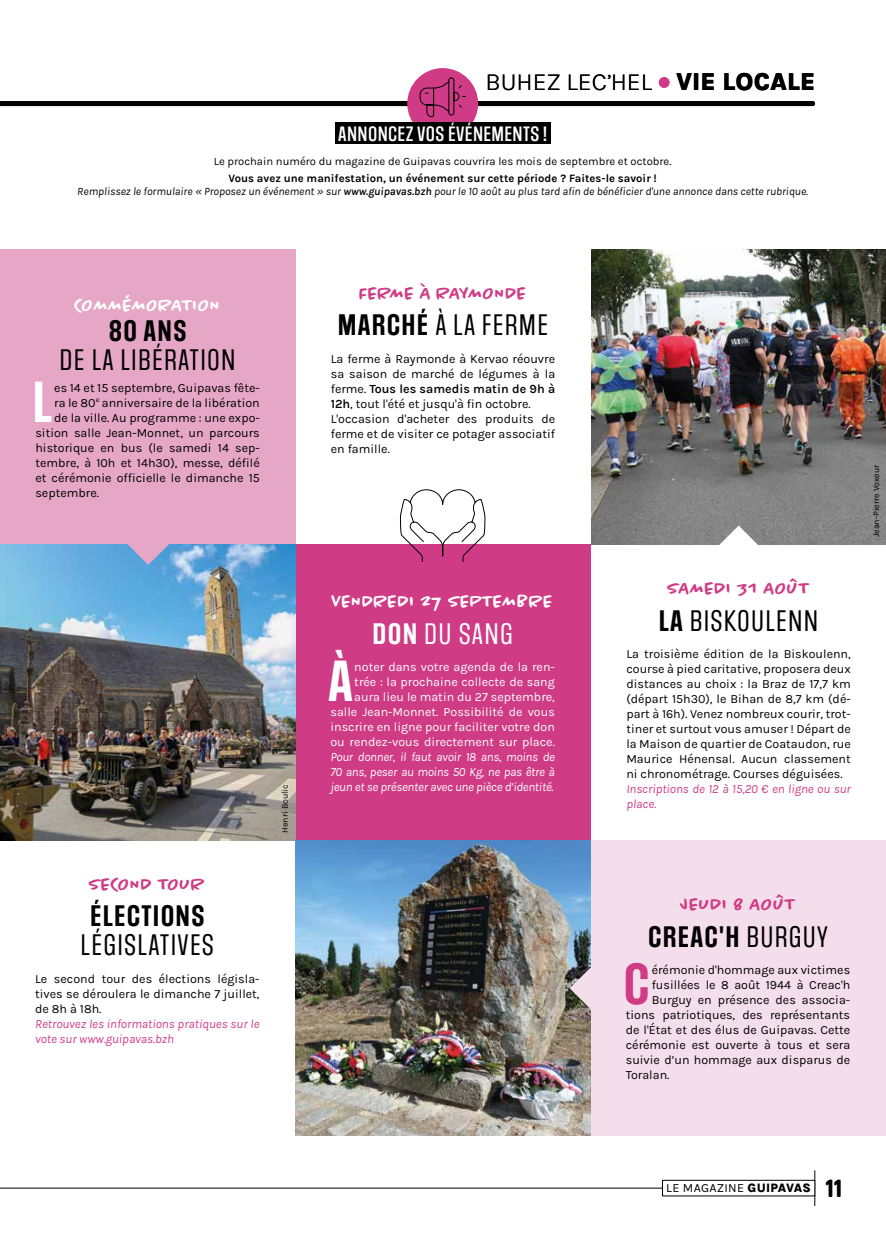
<style>
.page{position:relative;width:886px;height:1241px;background:#fff}
.page>*{position:absolute;margin:0;border:0;box-sizing:border-box;transform-origin:0 0}
.t1{font:600 48.75px "Social Gothic";color:#fff}
.t2{font:600 48.75px "Social Gothic";color:#cf3b85}
.t3{font:25px "Social Gothic";letter-spacing:.05em;color:#000}
.t4{font:600 25px "Social Gothic";letter-spacing:.05em;color:#000}
.t5{font:300 25px "Karla";color:#000}
.t6{font:25px "Social Gothic";letter-spacing:.05em;color:#fff}
.t7{font:900 25px "Akhand Soft";color:#000}
.t8{font:500 18.75px "Chantal";color:#cf3b85}
.t9{font:500 18.75px "Chantal";color:#fff}
.t10{font:500 17.5px "Social Gothic";letter-spacing:.02em;color:#fff}
.t11{font:12.5px/15px "Karla";color:#000;text-align:justify}
.t12{font:12.5px/15px "Karla";color:#fff;text-align:right}
.t13{font:italic 12.5px/15px "Karla";letter-spacing:-.02em;color:#fff;text-align:justify}
.t14{font:italic 12.5px/15px "Karla";color:#cf3b85}
.t15{font:12.5px "Karla";letter-spacing:.02em;color:#000}
.t16{font:italic 11.25px/13.5px "Karla";color:#000;text-align:center}
.t17{font:11.25px "Karla";color:#000}
.t18{font:8.75px "Karla";color:#000}
.s1{font-weight:800}
.s2{font-weight:700;font-style:normal}
.s3{font-weight:600}
.s4{font-weight:400}
</style>
<div class="page">
<div style="left:0;top:101px;width:812px;height:5px;background:#000"></div>
<div style="left:659px;top:77px;width:10px;height:11px;background:#cf3b85;border-radius:50%"></div>
<div style="left:407px;top:68px;width:71px;height:71px;background:#cf3b85;border-radius:50%"></div>
<svg style="left:419px;top:77px;width:48px;height:41px"></svg>
<div style="left:295px;top:544px;width:295px;height:295px;background:#cf3b85"></div>
<img style="left:591px;top:249px;width:295px;height:295px">
<div style="left:335px;top:122px;width:216px;height:22px;background:#000"></div>
<svg style="left:399px;top:489px;width:87px;height:73px"></svg>
<svg style="left:717px;top:525px;width:43px;height:20px"></svg>
<div style="left:0;top:249px;width:295px;height:295px;background:#e6a7c6"></div>
<div style="left:590px;top:839px;width:296px;height:296px;background:#f5deeb"></div>
<img style="left:0;top:544px;width:295px;height:295px">
<img style="left:295px;top:839px;width:295px;height:296px">
<svg style="left:127px;top:544px;width:43px;height:21px"></svg>
<svg style="left:570px;top:966px;width:21px;height:43px"></svg>
<hr style="left:0;top:1187px;width:815px;height:1px;background:#000">
<hr style="left:814px;top:1170px;width:1px;height:35px;background:#000">
<div style="left:662px;top:1180px;width:153px;height:15px;background:#fff"></div>
<div style="left:662px;top:1179px;width:153px;height:16px;border:1px solid #000"></div>
<h2 class="t5" style="left:485px;top:66px;width:331px">BUHEZ LECʼHEL <span class="s1">VIE LOCALE</span></h2>
<h3 class="t10" style="left:338px;top:122px;width:210px">ANNONCEZ VOS ÉVÉNEMENTS !</h3>
<p class="t17" style="left:214px;top:154px;width:459px">Le prochain numéro du magazine de Guipavas couvrira les mois de septembre et octobre.</p>
<p class="t16" style="left:77px;top:171px;width:732px"><span class="s2">Vous avez une manifestation, un événement sur cette période ? Faites-le savoir !<br></span>Remplissez le formulaire « Proposez un événement » sur <span class="s3">www.guipavas.bzh</span> pour le 10 août au plus tard afin de bénéficier d'une annonce dans cette rubrique.</p>
<h3 class="t9" style="left:75px;top:294px;width:148px">COMMÉMORATION</h3>
<h2 class="t4" style="left:109px;top:314px;width:79px">80 ANS</h2>
<h2 class="t3" style="left:60px;top:342px;width:177px">DE LA LIBÉRATION</h2>
<h1 class="t1" style="left:33px;top:370px;width:21px">L</h1>
<p class="t11" style="left:54px;top:379px;width:207px">es 14 et 15 septembre, Guipavas fête-</p>
<p class="t11" style="left:54px;top:394px;width:207px">ra le 80<sup>e</sup> anniversaire de la libération</p>
<p class="t11" style="left:54px;top:409px;width:207px">de la ville. Au programme : une expo-</p>
<p class="t11" style="left:35px;top:424px;width:226px">sition salle Jean-Monnet, un parcours</p>
<p class="t11" style="left:35px;top:439px;width:226px">historique en bus (le samedi 14 sep-</p>
<p class="t11" style="left:35px;top:454px;width:226px">tembre, à 10h et 14h30), messe, défilé</p>
<p class="t11" style="left:35px;top:469px;width:226px">et cérémonie officielle le dimanche 15</p>
<p class="t11" style="left:35px;top:484px;width:65px">septembre.</p>
<h3 class="t8" style="left:89px;top:872px;width:117px">SECOND TOUR</h3>
<h2 class="t4" style="left:90px;top:899px;width:116px">ÉLECTIONS</h2>
<h2 class="t3" style="left:81px;top:928px;width:135px">LÉGISLATIVES</h2>
<p class="t11" style="left:35px;top:970px;width:226px">Le second tour des élections législa&shy;tives se déroulera le dimanche 7 juillet, de 8h à 18h.</p>
<p class="t14" style="left:35px;top:1015px;width:226px">Retrouvez les informations pratiques sur le vote sur www.guipavas.bzh</p>
<p class="t18" style="left:279px;top:832px;width:50px;rotate:-90deg">Henri Boulic</p>
<h3 class="t8" style="left:359px;top:281px;width:169px">FERME À RAYMONDE</h3>
<h2 class="t3" style="left:338px;top:308px;width:212px"><span class="s3">MARCHÉ</span> À LA FERME</h2>
<p class="t11" style="left:331px;top:351px;width:226px;text-align:left">La ferme à Raymonde à Kervao réouvre sa saison de marché de légumes à la ferme. <span class="s3">Tous les samedis matin de 9h à 12h</span>, tout l'été et jusqu'à fin octobre.<br>L'occasion d'acheter des produits de ferme et de visiter ce potager associatif en famille.</p>
<h3 class="t9" style="left:332px;top:590px;width:222px">VENDREDI 27 SEPTEMBRE</h3>
<h2 class="t6" style="left:373px;top:617px;width:142px"><span class="s3">DON</span> DU SANG</h2>
<h1 class="t1" style="left:328px;top:649px;width:26px">À</h1>
<p class="t12" style="left:330px;top:659px;width:226px">noter dans votre agenda de la ren&shy;trée : la prochaine collecte de sang aura lieu le matin du 27 septembre, salle Jean-Monnet. Possibilité de vous inscrire en ligne pour faciliter votre don ou rendez-vous directement sur place.</p>
<p class="t13" style="left:330px;top:749px;width:226px">Pour donner, il faut avoir 18 ans, moins de 70 ans, peser au moins 50 Kg, ne pas être à jeun et se présenter avec une pièce d’identité.</p>
<h3 class="t8" style="left:668px;top:576px;width:143px">SAMEDI 31 AOÛT</h3>
<h2 class="t3" style="left:659px;top:604px;width:161px"><span class="s3">LA</span> BISKOULENN</h2>
<p class="t11" style="left:626px;top:646px;width:226px">La troisième édition de la Biskoulenn, course à pied caritative, proposera deux distances au choix : la Braz de 17,7 km (départ 15h30), le Bihan de 8,7 km (dé&shy;part à 16h). Venez nombreux courir, trot&shy;tiner et surtout vous amuser ! Départ de la Maison de quartier de Coataudon, rue Maurice Hénensal. Aucun classement ni chronométrage. Courses déguisées.</p>
<p class="t14" style="left:626px;top:781px;width:226px">Inscriptions de 12 à 15,20 € en ligne ou sur place.</p>
<p class="t18" style="left:871px;top:537px;width:74px;rotate:-90deg">Jean-Pierre Voxeur</p>
<h3 class="t8" style="left:680px;top:892px;width:117px">JEUDI 8 AOÛT</h3>
<h2 class="t4" style="left:648px;top:920px;width:181px">CREAC'H <span class="s4">BURGUY</span></h2>
<h1 class="t2" style="left:623px;top:952px;width:28px">c</h1>
<p class="t11" style="left:652px;top:962px;width:200px">érémonie d'hommage aux victimes</p>
<p class="t11" style="left:652px;top:977px;width:200px">fusillées le 8 août 1944 à Creac'h</p>
<p class="t11" style="left:652px;top:992px;width:200px">Burguy en présence des associa-</p>
<p class="t11" style="left:626px;top:1007px;width:226px">tions patriotiques, des représentants</p>
<p class="t11" style="left:626px;top:1022px;width:226px">de l'État et des élus de Guipavas. Cette</p>
<p class="t11" style="left:626px;top:1037px;width:226px">cérémonie est ouverte à tous et sera</p>
<p class="t11" style="left:626px;top:1052px;width:226px">suivie d’un hommage aux disparus de</p>
<p class="t11" style="left:626px;top:1067px;width:45px">Toralan.</p>
<p class="t15" style="left:666px;top:1179px;width:146px">LE MAGAZINE <span class="s1">GUIPAVAS</span></p>
<h2 class="t7" style="left:826px;top:1174px;width:18px">11</h2>
</div>
